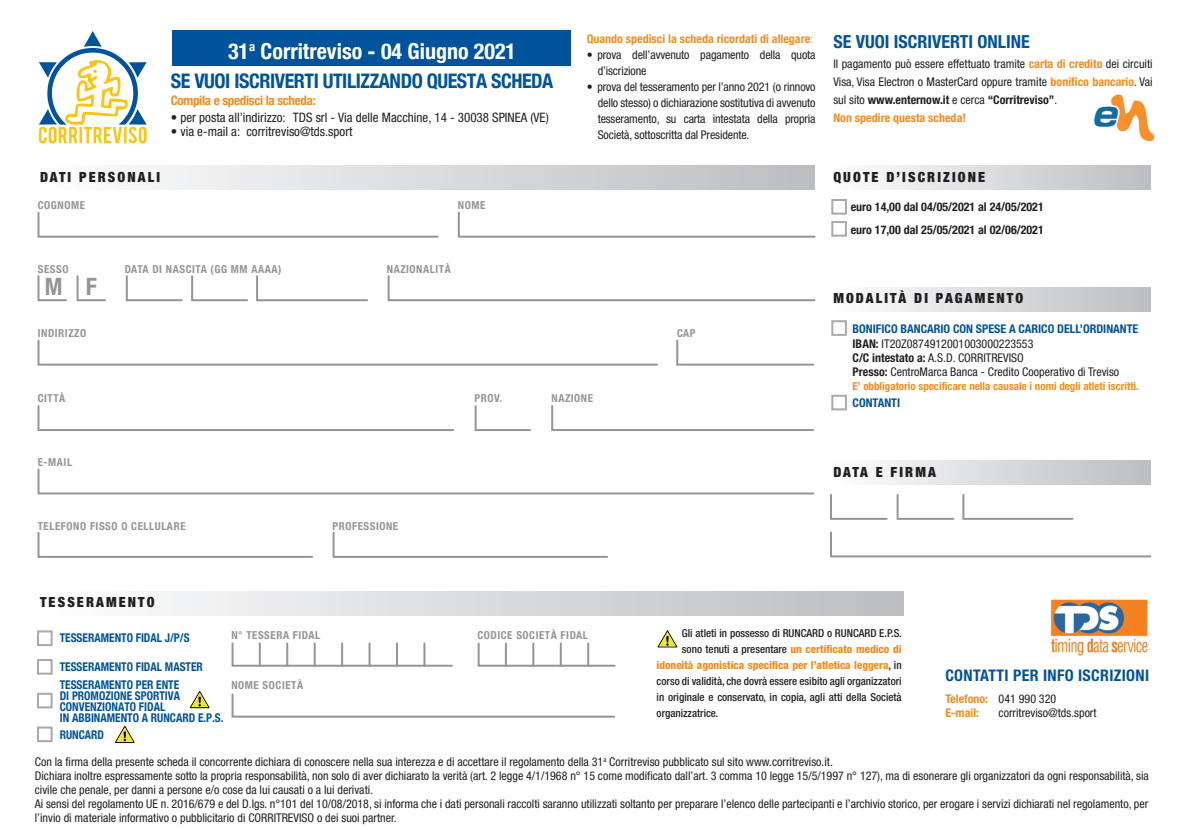
<style>
.page{position:relative;width:1191px;height:840px;background:#fff}
.page>*{position:absolute;margin:0;border:0;box-sizing:border-box;transform-origin:0 0}
.t1{font:700 condensed 24px "Helvetica Neue";color:#939598}
.t2{font:700 condensed 22px "Helvetica Neue";color:#fff}
.t3{font:700 condensed 20px "Helvetica Neue";letter-spacing:-.02em;color:#01539c}
.t4{font:700 condensed 18px "Helvetica Neue";color:#01539c}
.t5{font:700 condensed 16px "Helvetica Neue";letter-spacing:.02em;color:#01539c}
.t6{font:900 condensed 14px "Helvetica Neue";letter-spacing:.15em;color:#231f20}
.t7{font:condensed 13px "Helvetica Neue";color:#231f20}
.t8{font:700 condensed 13px "Helvetica Neue";letter-spacing:-.02em;color:#f68b1f}
.t9{font:condensed 12px/16px "Helvetica Neue";color:#231f20}
.t10{font:700 condensed 12px/11px "Helvetica Neue";color:#01539c;scale:.95 1}
.t11{font:700 condensed 12px "Helvetica Neue";color:#231f20}
.t12{font:700 condensed 12px/14.4px "Helvetica Neue";color:#f68b1f}
.t13{font:700 condensed 12px "Helvetica Neue";color:#01539c}
.t14{font:500 condensed 11px "Helvetica Neue";color:#231f20}
.t15{font:700 condensed 11px "Helvetica Neue";letter-spacing:.05em;color:#939598}
.t16{font:700 condensed 11px "Helvetica Neue";color:#f68b1f}
.t17{font:800 condensed 11px "Helvetica Neue";color:#f68b1f}
.s1{font-weight:400}
.s2{font-weight:700;color:#f68b1f}
.s3{font-weight:700}
.s4{font-weight:700;color:#01539c}
.s5{font-weight:800;color:#f68b1f}
.s6{font-weight:500;color:#231f20}
.s7{font-weight:400;color:#231f20}
</style>
<div class="page">
<div style="left:172px;top:31px;width:398px;height:35px;background:#01539c"></div>
<svg style="left:39px;top:31px;width:108px;height:112px"></svg>
<div style="left:831px;top:199px;width:16px;height:15px;border:2px solid #a8a9ad"></div>
<div style="left:831px;top:221px;width:16px;height:15px;border:2px solid #a8a9ad"></div>
<div style="left:831px;top:320px;width:16px;height:15px;border:2px solid #a8a9ad"></div>
<div style="left:831px;top:394px;width:16px;height:16px;border:2px solid #a8a9ad"></div>
<div style="left:37px;top:630px;width:16px;height:15px;border:2px solid #a8a9ad"></div>
<div style="left:37px;top:658px;width:16px;height:16px;border:2px solid #a8a9ad"></div>
<div style="left:37px;top:726px;width:16px;height:15px;border:2px solid #a8a9ad"></div>
<div style="left:37px;top:692px;width:16px;height:16px;border:2px solid #a8a9ad"></div>
<div style="left:831px;top:166px;width:319px;height:24px;background:linear-gradient(to right,#fdfefe,#bcbdc0)"></div>
<div style="left:38px;top:166px;width:776px;height:24px;background:linear-gradient(to right,#fdfefe,#bcbdc0)"></div>
<div style="left:38px;top:591px;width:865px;height:24px;background:linear-gradient(to right,#fdfefe,#bcbdc0)"></div>
<div style="left:831px;top:287px;width:319px;height:24px;background:linear-gradient(to right,#fdfefe,#bcbdc0)"></div>
<div style="left:831px;top:460px;width:319px;height:24px;background:linear-gradient(to right,#fdfefe,#bcbdc0)"></div>
<svg style="left:830px;top:531px;width:322px;height:27px"></svg>
<svg style="left:37px;top:211px;width:402px;height:27px"></svg>
<svg style="left:457px;top:211px;width:359px;height:27px"></svg>
<svg style="left:387px;top:275px;width:429px;height:27px"></svg>
<svg style="left:256px;top:275px;width:112px;height:27px"></svg>
<svg style="left:191px;top:275px;width:57px;height:27px"></svg>
<svg style="left:125px;top:275px;width:58px;height:27px"></svg>
<svg style="left:76px;top:275px;width:30px;height:27px"></svg>
<svg style="left:37px;top:275px;width:30px;height:27px"></svg>
<svg style="left:37px;top:339px;width:622px;height:27px"></svg>
<svg style="left:37px;top:405px;width:417px;height:26px"></svg>
<svg style="left:474px;top:405px;width:57px;height:26px"></svg>
<svg style="left:551px;top:405px;width:264px;height:26px"></svg>
<svg style="left:676px;top:339px;width:139px;height:27px"></svg>
<svg style="left:37px;top:532px;width:276px;height:26px"></svg>
<svg style="left:332px;top:532px;width:276px;height:26px"></svg>
<svg style="left:37px;top:468px;width:778px;height:27px"></svg>
<svg style="left:830px;top:494px;width:58px;height:26px"></svg>
<svg style="left:896px;top:494px;width:59px;height:26px"></svg>
<svg style="left:962px;top:494px;width:112px;height:26px"></svg>
<svg style="left:231px;top:642px;width:222px;height:25px"></svg>
<hr style="left:259px;top:643px;width:2px;height:22px;background:#939598">
<hr style="left:286px;top:643px;width:2px;height:22px;background:#939598">
<hr style="left:314px;top:643px;width:2px;height:22px;background:#939598">
<hr style="left:341px;top:643px;width:2px;height:22px;background:#939598">
<hr style="left:368px;top:643px;width:2px;height:22px;background:#939598">
<hr style="left:396px;top:643px;width:2px;height:22px;background:#939598">
<hr style="left:423px;top:643px;width:2px;height:22px;background:#939598">
<svg style="left:231px;top:693px;width:385px;height:25px"></svg>
<svg style="left:477px;top:642px;width:139px;height:25px"></svg>
<hr style="left:505px;top:643px;width:2px;height:22px;background:#939598">
<hr style="left:532px;top:643px;width:2px;height:22px;background:#939598">
<hr style="left:560px;top:643px;width:2px;height:22px;background:#939598">
<hr style="left:587px;top:643px;width:2px;height:22px;background:#939598">
<img style="left:1094px;top:94px;width:61px;height:48px">
<img style="left:1050px;top:599px;width:98px;height:57px">
<svg style="left:115px;top:725px;width:20px;height:17px"></svg>
<svg style="left:190px;top:690px;width:20px;height:18px"></svg>
<svg style="left:657px;top:630px;width:20px;height:17px"></svg>
<h2 class="t2" style="left:228px;top:33px;width:289px">31<sup>a</sup> Corritreviso - 04 Giugno 2021</h2>
<h3 class="t3" style="left:171px;top:64px;width:384px">SE VUOI ISCRIVERTI UTILIZZANDO QUESTA SCHEDA</h3>
<p class="t8" style="left:171px;top:89px;width:146px">Compila e spedisci la scheda:</p>
<p class="t7" style="left:171px;top:110px;width:379px">• per posta all’indirizzo: TDS srl - Via delle Macchine, 14 - 30038 SPINEA (VE)</p>
<p class="t7" style="left:171px;top:124px;width:183px">• via e-mail a: corritreviso@tds.sport</p>
<p class="t12" style="left:586px;top:31px;width:228px">Quando spedisci la scheda ricordati di allegare<span class="s1">:</span></p>
<p class="t9" style="left:597px;top:46px;width:219px;text-indent:-11px">• prova dell’avvenuto pagamento della quota d’iscrizione</p>
<p class="t9" style="left:597px;top:78px;width:219px;text-align:justify;text-indent:-11px">• prova del tesseramento per l’anno 2021 (o rinnovo dello stesso) o dichiarazione sostitutiva di avvenuto tesseramento, su carta intestata della propria Società, sottoscritta dal Presidente.</p>
<h3 class="t4" style="left:833px;top:31px;width:198px">SE VUOI ISCRIVERTI ONLINE</h3>
<p class="t9" style="left:833px;top:55px;width:321px;line-height:18px">Il pagamento può essere effettuato tramite <span class="s2">carta di credito</span> dei circuiti Visa, Visa Electron o MasterCard oppure tramite <span class="s2">bonifico bancario</span>. Vai sul sito <span class="s3">www.enternow.it</span> e cerca <span class="s3">“Corritreviso”</span>.<br><span class="s2">Non spedire questa scheda!</span></p>
<p class="t6" style="left:40px;top:168px;width:121px">DATI PERSONALI</p>
<p class="t6" style="left:833px;top:168px;width:153px">QUOTE D’ISCRIZIONE</p>
<p class="t15" style="left:38px;top:198px;width:49px">COGNOME</p>
<p class="t15" style="left:458px;top:198px;width:29px">NOME</p>
<p class="t15" style="left:38px;top:262px;width:32px">SESSO</p>
<h1 class="t1" style="left:45px;top:272px;width:54px">M F</h1>
<p class="t15" style="left:38px;top:326px;width:50px">INDIRIZZO</p>
<p class="t15" style="left:125px;top:262px;width:158px">DATA DI NASCITA (GG MM AAAA)</p>
<p class="t15" style="left:387px;top:262px;width:65px">NAZIONALITÀ</p>
<p class="t15" style="left:38px;top:391px;width:29px">CITTÀ</p>
<p class="t15" style="left:474px;top:391px;width:29px">PROV.</p>
<p class="t15" style="left:551px;top:391px;width:43px">NAZIONE</p>
<p class="t15" style="left:38px;top:455px;width:36px">E-MAIL</p>
<p class="t15" style="left:38px;top:519px;width:149px">TELEFONO FISSO O CELLULARE</p>
<p class="t15" style="left:332px;top:519px;width:67px">PROFESSIONE</p>
<p class="t6" style="left:40px;top:593px;width:116px">TESSERAMENTO</p>
<p class="t10" style="left:60px;top:631px;width:138px">TESSERAMENTO FIDAL J/P/S</p>
<p class="t10" style="left:60px;top:656px;width:152px;line-height:17.6px">TESSERAMENTO FIDAL MASTER<br>TESSERAMENTO PER ENTE</p>
<p class="t10" style="left:60px;top:688px;width:174px">DI PROMOZIONE SPORTIVA<br>CONVENZIONATO FIDAL<br>IN ABBINAMENTO A RUNCARD E.P.S.</p>
<p class="t10" style="left:60px;top:727px;width:48px">RUNCARD</p>
<p class="t15" style="left:231px;top:627px;width:90px">N° TESSERA FIDAL</p>
<p class="t15" style="left:231px;top:678px;width:73px">NOME SOCIETÀ</p>
<p class="t15" style="left:477px;top:627px;width:112px">CODICE SOCIETÀ FIDAL</p>
<p class="t11" style="left:850px;top:196px;width:195px">euro 14,00 dal 04/05/2021 al 24/05/2021</p>
<p class="t11" style="left:850px;top:219px;width:195px">euro 17,00 dal 25/05/2021 al 02/06/2021</p>
<p class="t15" style="left:677px;top:326px;width:20px">CAP</p>
<p class="t6" style="left:833px;top:289px;width:191px">MODALITÀ DI PAGAMENTO</p>
<p class="t9" style="left:852px;top:321px;width:287px;line-height:14.4px"><span class="s4">BONIFICO BANCARIO CON SPESE A CARICO DELL’ORDINANTE </span><span class="s3">IBAN:</span> IT20Z0874912001003000223553<br><span class="s3">C/C intestato a:</span> A.S.D. CORRITREVISO<br><span class="s3">Presso:</span> CentroMarca Banca - Credito Cooperativo di Treviso</p>
<p class="t16" style="left:852px;top:379px;width:288px">E’ obbligatorio specificare nella causale i nomi degli atleti iscritti.</p>
<p class="t13" style="left:852px;top:395px;width:49px">CONTANTI</p>
<p class="t6" style="left:833px;top:463px;width:104px">DATA E FIRMA</p>
<p class="t14" style="left:682px;top:625px;width:221px">Gli atleti in possesso di RUNCARD o RUNCARD E.P.S.</p>
<p class="t14" style="left:682px;top:641px;width:221px">sono tenuti a presentare <span class="s5">un certificato medico di</span></p>
<p class="t17" style="left:656px;top:657px;width:247px">idoneità agonistica specifica per l’atletica leggera<span class="s6">, in</span></p>
<p class="t14" style="left:656px;top:673px;width:247px">corso di validità, che dovrà essere esibito agli organizzatori</p>
<p class="t14" style="left:656px;top:689px;width:247px">in originale e conservato, in copia, agli atti della Società</p>
<p class="t14" style="left:656px;top:705px;width:63px">organizzatrice.</p>
<h3 class="t5" style="left:945px;top:665px;width:205px">CONTATTI PER INFO ISCRIZIONI</h3>
<p class="t12" style="left:945px;top:690px;width:112px">Telefono: <span class="s7">041 990 320<br></span>E-mail:</p>
<p class="t9" style="left:998px;top:704px;width:99px">corritreviso@tds.sport</p>
<p class="t9" style="left:35px;top:753px;width:1115px;line-height:14px">Con la firma della presente scheda il concorrente dichiara di conoscere nella sua interezza e di accettare il regolamento della 31<sup>a</sup> Corritreviso pubblicato sul sito www.corritreviso.it.<br>Dichiara inoltre espressamente sotto la propria responsabilità, non solo di aver dichiarato la verità (art. 2 legge 4/1/1968 n° 15 come modificato dall’art. 3 comma 10 legge 15/5/1997 n° 127), ma di esonerare gli organizzatori da ogni responsabilità, sia civile che penale, per danni a persone e/o cose da lui causati o a lui derivati.<br>Ai sensi del regolamento UE n. 2016/679 e del D.lgs. n°101 del 10/08/2018, si informa che i dati personali raccolti saranno utilizzati soltanto per preparare l’elenco delle partecipanti e l’archivio storico, per erogare i servizi dichiarati nel regolamento, per l’invio di materiale informativo o pubblicitario di CORRITREVISO o dei suoi partner.</p>
</div>
